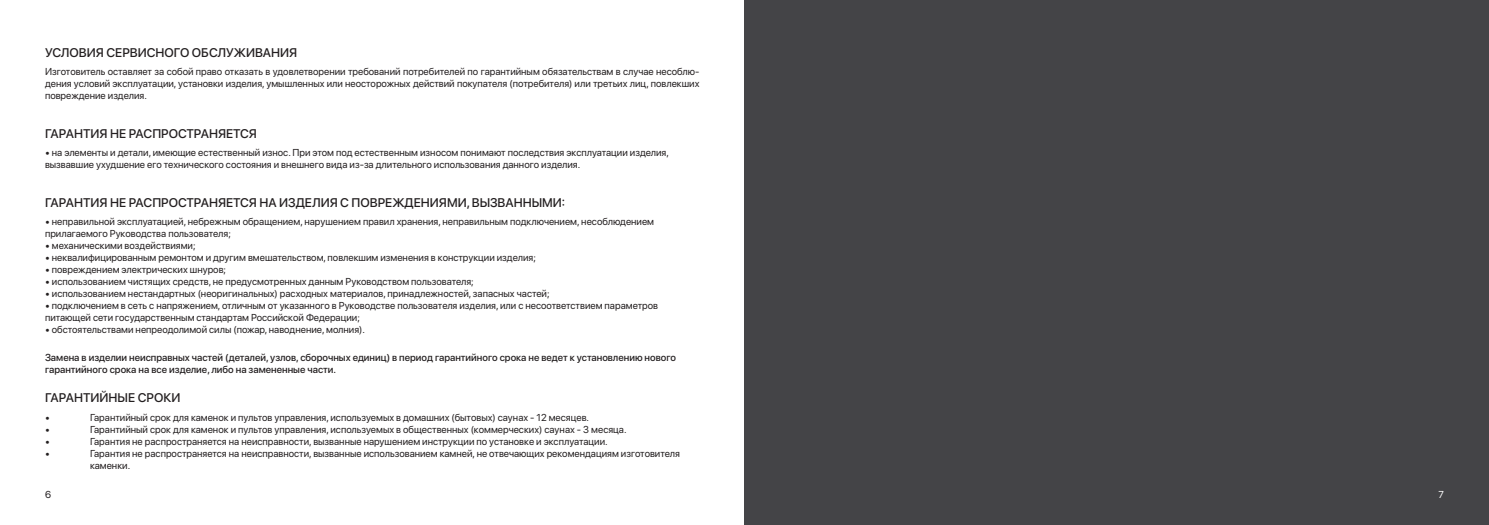
<style>
.page{position:relative;width:1489px;height:525px;background:#fff}
.page>*{position:absolute;margin:0;border:0;box-sizing:border-box;transform-origin:0 0}
.t1{font:500 12.5px "SF Pro Display";color:#231f20}
.t2{font:10px/12px "SF Pro Display";color:#231f20}
.t3{font:500 10px/12px "SF Pro Display";color:#231f20}
.t4{font:10px "SF Pro Display";color:#fff}
</style>
<div class="page">
<div style="left:744px;top:0;width:744px;height:524px;background:#444447"></div>
<p class="t1" style="left:45px;top:44px;width:254px">УСЛОВИЯ СЕРВИСНОГО ОБСЛУЖИВАНИЯ</p>
<p class="t2" style="left:45px;top:65px;width:656px;text-align:justify">Изготовитель оставляет за собой право отказать в удовлетворении требований потребителей по гарантийным обязательствам в случае несоблю&shy;дения условий эксплуатации, установки изделия, умышленных или неосторожных действий покупателя (потребителя) или третьих лиц, повлекших повреждение изделия.</p>
<p class="t1" style="left:45px;top:124px;width:213px">ГАРАНТИЯ НЕ РАСПРОСТРАНЯЕТСЯ</p>
<p class="t2" style="left:45px;top:146px;width:625px">• на элементы и детали, имеющие естественный износ. При этом под естественным износом понимают последствия эксплуатации изделия, вызвавшие ухудшение его технического состояния и внешнего вида из-за длительного использования данного изделия.</p>
<p class="t1" style="left:45px;top:193px;width:521px">ГАРАНТИЯ НЕ РАСПРОСТРАНЯЕТСЯ НА ИЗДЕЛИЯ С ПОВРЕЖДЕНИЯМИ, ВЫЗВАННЫМИ:</p>
<p class="t2" style="left:45px;top:215px;width:610px">• неправильной эксплуатацией, небрежным обращением, нарушением правил хранения, неправильным подключением, несоблюдением прилагаемого Руководства пользователя;</p>
<p class="t2" style="left:45px;top:239px;width:152px">• механическими воздействиями;</p>
<p class="t2" style="left:45px;top:251px;width:492px">• неквалифицированным ремонтом и другим вмешательством, повлекшим изменения в конструкции изделия;</p>
<p class="t2" style="left:45px;top:263px;width:183px">• повреждением электрических шнуров;</p>
<p class="t2" style="left:45px;top:275px;width:430px">• использованием чистящих средств, не предусмотренных данным Руководством пользователя;</p>
<p class="t2" style="left:45px;top:287px;width:506px">• использованием нестандартных (неоригинальных) расходных материалов, принадлежностей, запасных частей;</p>
<p class="t2" style="left:45px;top:299px;width:614px">• подключением в сеть с напряжением, отличным от указанного в Руководстве пользователя изделия, или с несоответствием параметров питающей сети государственным стандартам Российской Федерации;</p>
<p class="t2" style="left:45px;top:323px;width:321px">• обстоятельствами непреодолимой силы (пожар, наводнение, молния).</p>
<p class="t3" style="left:45px;top:350px;width:632px">Замена в изделии неисправных частей (деталей, узлов, сборочных единиц) в период гарантийного срока не ведет к установлению нового гарантийного срока на все изделие, либо на замененные части.</p>
<p class="t1" style="left:45px;top:388px;width:137px">ГАРАНТИЙНЫЕ СРОКИ</p>
<p class="t2" style="left:45px;top:410px;width:6px">•</p>
<p class="t2" style="left:90px;top:410px;width:500px">Гарантийный срок для каменок и пультов управления, используемых в домашних (бытовых) саунах - 12 месяцев.</p>
<p class="t2" style="left:45px;top:422px;width:6px">•</p>
<p class="t2" style="left:90px;top:422px;width:538px">Гарантийный срок для каменок и пультов управления, используемых в общественных (коммерческих) саунах - 3 месяца.</p>
<p class="t2" style="left:45px;top:434px;width:6px">•</p>
<p class="t2" style="left:90px;top:434px;width:519px">Гарантия не распространяется на неисправности, вызванные нарушением инструкции по установке и эксплуатации.</p>
<p class="t2" style="left:45px;top:446px;width:6px">•</p>
<p class="t2" style="left:90px;top:446px;width:591px">Гарантия не распространяется на неисправности, вызванные использованием камней, не отвечающих рекомендациям изготовителя каменки.</p>
<p class="t2" style="left:45px;top:488px;width:7px">6</p>
<p class="t4" style="left:1438px;top:487px;width:7px">7</p>
</div>
